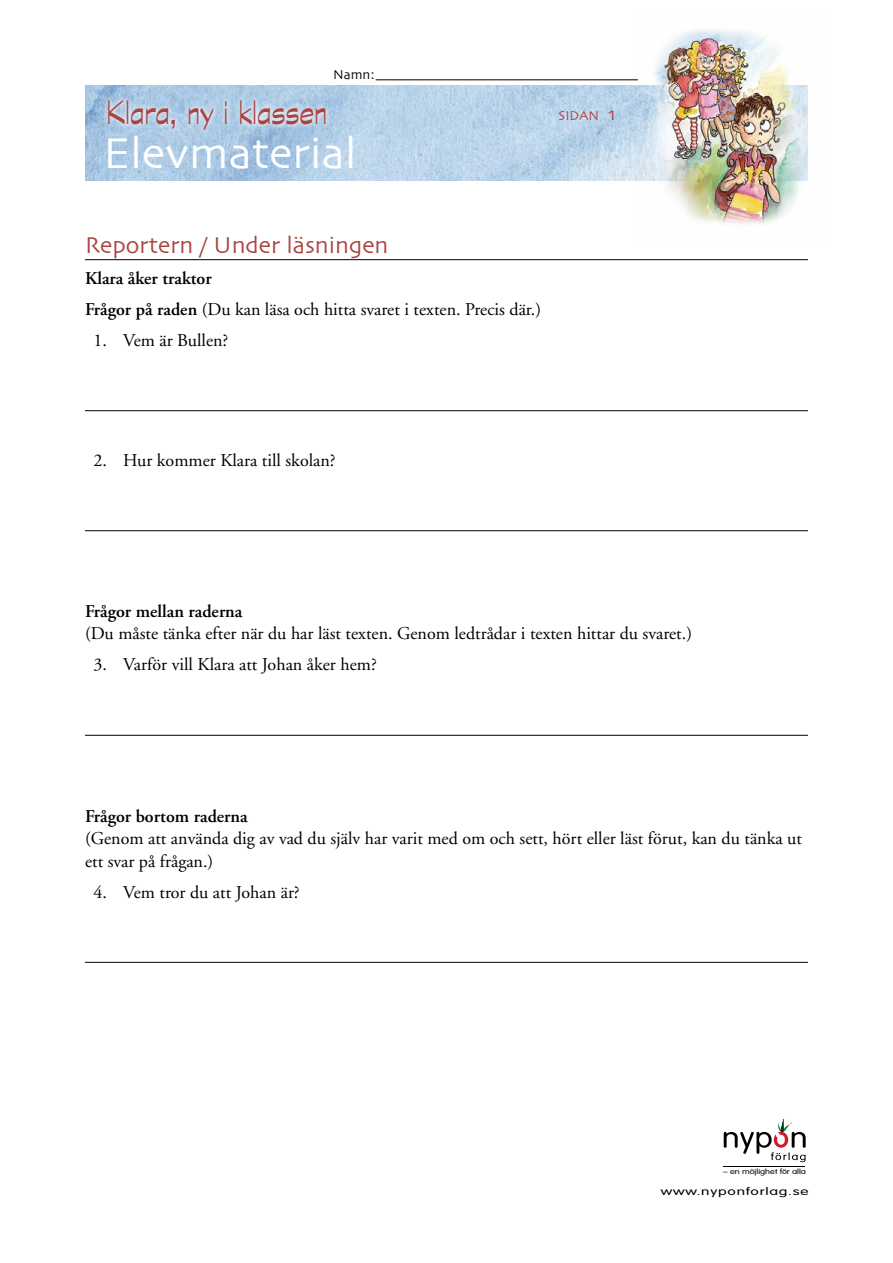
<style>
.page{position:relative;width:893px;height:1263px;background:#fff}
.page>*{position:absolute;margin:0;border:0;box-sizing:border-box;transform-origin:0 0}
.t1{font:45px "Skia";color:#fff}
.t2{font:37.5px "Graphite 374 wt 523 wd";color:#aa4441;scale:.84 1}
.t3{font:24px "Skia";color:#aa4441}
.t4{font:18px/31px "Adobe Garamond";color:#000}
.t5{font:600 18px "Adobe Garamond";color:#000}
.t6{font:13.5px "Skia";color:#aa4441}
.t7{font:13.5px "Skia";color:#000}
.t8{font:300 10.5px "VAG Rounded";letter-spacing:.05em;color:#000;scale:1.48 1}
.t9{font:300 7.2px "VAG Rounded";letter-spacing:-.005em;color:#000;scale:1.28 1}
.s1{font-size:19.5px}
.s2{font-weight:600}
</style>
<div class="page">
<img style="left:85px;top:85px;width:551px;height:95px">
<img style="left:636px;top:29px;width:172px;height:195px">
<div style="left:103px;top:95px;width:228px;height:40px;background:#fff;opacity:.75"></div>
<svg style="left:724px;top:1118px;width:82px;height:44px"></svg>
<hr style="left:724px;top:1167px;width:81px;height:1px;background:#000">
<hr style="left:376px;top:79px;width:262px;height:1px;background:#000">
<hr style="left:85px;top:259px;width:723px;height:1px;background:#000">
<hr style="left:85px;top:410px;width:723px;height:1px;background:#000">
<hr style="left:85px;top:530px;width:723px;height:1px;background:#000">
<hr style="left:85px;top:735px;width:723px;height:1px;background:#000">
<hr style="left:85px;top:962px;width:723px;height:1px;background:#000">
<p class="t7" style="left:333px;top:67px;width:43px">Namn:</p>
<h2 class="t2" style="left:106px;top:92px;width:264px">Klara, ny i klassen</h2>
<p class="t6" style="left:559px;top:107px;width:58px">SIDAN <span class="s1">1</span></p>
<h1 class="t1" style="left:103px;top:126px;width:255px">Elevmaterial</h1>
<h3 class="t3" style="left:85px;top:231px;width:305px">Reportern / Under läsningen</h3>
<p class="t4" style="left:85px;top:263px;width:458px"><span class="s2">Klara åker traktor<br>Frågor på raden</span> (Du kan läsa och hitta svaret i texten. Precis där.)</p>
<p class="t4" style="left:94px;top:325px;width:136px">1. Vem är Bullen?</p>
<p class="t4" style="left:94px;top:445px;width:244px">2. Hur kommer Klara till skolan?</p>
<p class="t5" style="left:85px;top:601px;width:159px">Frågor mellan raderna</p>
<p class="t4" style="left:85px;top:619px;width:609px">(Du måste tänka efter när du har läst texten. Genom ledtrådar i texten hittar du svaret.)</p>
<p class="t4" style="left:94px;top:650px;width:285px">3. Varför vill Klara att Johan åker hem?</p>
<p class="t5" style="left:85px;top:806px;width:164px">Frågor bortom raderna</p>
<p class="t4" style="left:85px;top:827px;width:718px;line-height:22.5px">(Genom att använda dig av vad du själv har varit med om och sett, hört eller läst förut, kan du tänka ut ett svar på frågan.)</p>
<p class="t4" style="left:94px;top:877px;width:208px">4. Vem tror du att Johan är?</p>
<p class="t9" style="left:723px;top:1167px;width:66px">– en möjlighet för alla</p>
<p class="t8" style="left:661px;top:1185px;width:101px">www.nyponforlag.se</p>
</div>
